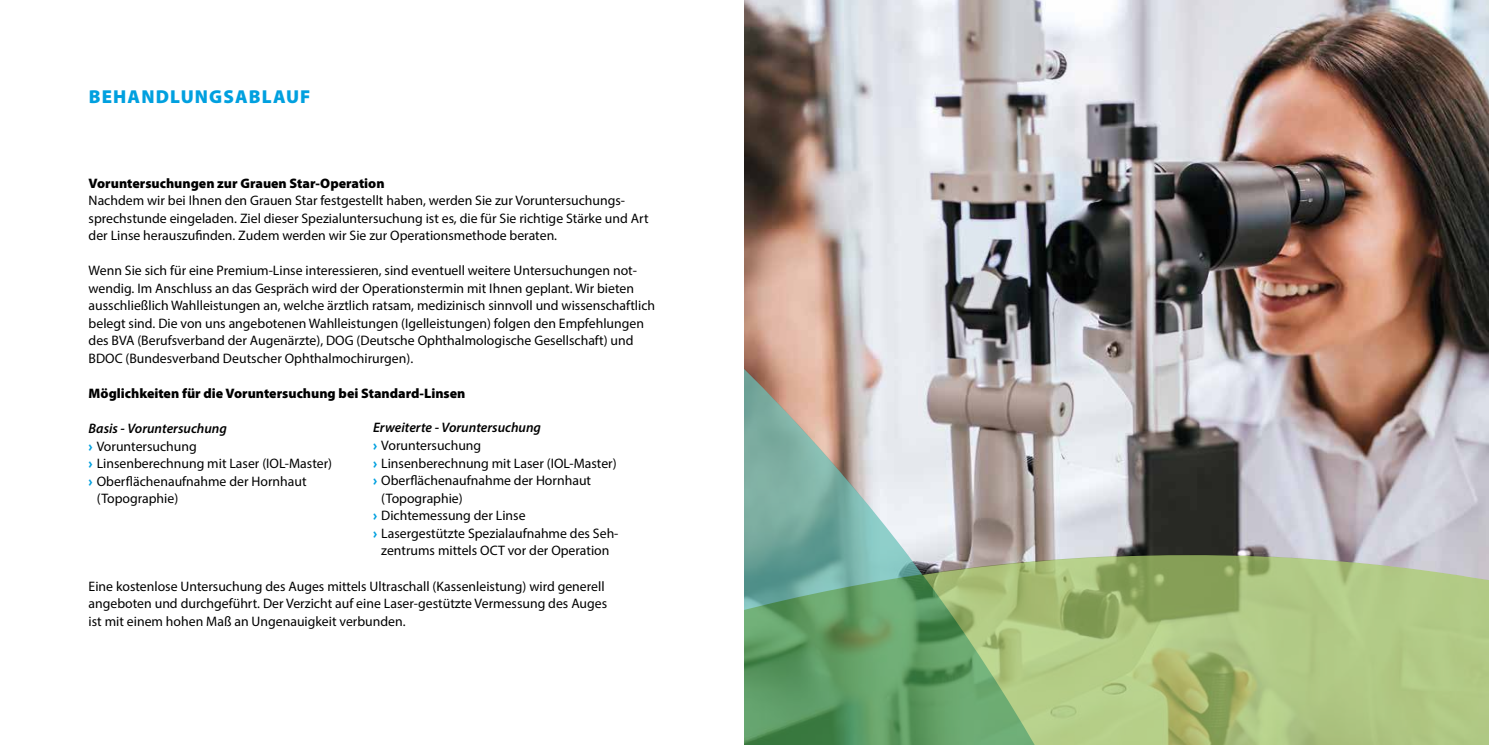
<style>
.page{position:relative;width:1489px;height:745px;background:#fff}
.page>*{position:absolute;margin:0;border:0;box-sizing:border-box;transform-origin:0 0}
.t1{font:900 18.75px "Myriad Pro";letter-spacing:.06em;color:#00a0df}
.t2{font:13.75px/17.5px "Myriad Pro";color:#000}
.t3{font:900 13.75px "Myriad Pro";color:#000}
.t4{font:italic 600 13.75px "Myriad Pro";color:#000}
.s1{font-family:"Avenir";font-weight:900;color:#00a0df}
</style>
<div class="page">
<img style="left:744px;top:0;width:744px;height:158px">
<img style="left:1272px;top:158px;width:216px;height:396px">
<img style="left:744px;top:158px;width:528px;height:396px">
<svg style="left:744px;top:554px;width:744px;height:190px;background:#94b679"></svg>
<h1 class="t1" style="left:89px;top:84px;width:223px">BEHANDLUNGSABLAUF</h1>
<p class="t3" style="left:89px;top:174px;width:297px">Voruntersuchungen zur Grauen Star-Operation</p>
<p class="t2" style="left:89px;top:191px;width:561px">Nachdem wir bei Ihnen den Grauen Star festgestellt haben, werden Sie zur Voruntersuchungs&shy;sprechstunde eingeladen. Ziel dieser Spezialuntersuchung ist es, die für Sie richtige Stärke und Art der Linse herauszufinden. Zudem werden wir Sie zur Operationsmethode beraten.</p>
<p class="t2" style="left:89px;top:261px;width:568px">Wenn Sie sich für eine Premium-Linse interessieren, sind eventuell weitere Untersuchungen not&shy;wendig. Im Anschluss an das Gespräch wird der Operationstermin mit Ihnen geplant. Wir bieten ausschließlich Wahlleistungen an, welche ärztlich ratsam, medizinisch sinnvoll und wissenschaftlich belegt sind. Die von uns angebotenen Wahlleistungen (Igelleistungen) folgen den Empfehlungen des BVA (Berufsverband der Augenärzte), DOG (Deutsche Ophthalmologische Gesellschaft) und BDOC (Bundesverband Deutscher Ophthalmochirurgen).</p>
<p class="t3" style="left:89px;top:384px;width:378px">Möglichkeiten für die Voruntersuchung bei Standard-Linsen</p>
<p class="t4" style="left:89px;top:419px;width:140px">Basis - Voruntersuchung</p>
<p class="t2" style="left:89px;top:436px;width:110px"><span class="s1">›</span> Voruntersuchung</p>
<p class="t2" style="left:89px;top:454px;width:245px"><span class="s1">›</span> Linsenberechnung mit Laser (IOL-Master)</p>
<p class="t2" style="left:89px;top:471px;width:219px"><span class="s1">›</span> Oberflächenaufnahme der Hornhaut</p>
<p class="t2" style="left:97px;top:489px;width:83px">(Topographie)</p>
<p class="t4" style="left:373px;top:419px;width:169px">Erweiterte - Voruntersuchung</p>
<p class="t2" style="left:373px;top:436px;width:110px"><span class="s1">›</span> Voruntersuchung</p>
<p class="t2" style="left:373px;top:453px;width:245px"><span class="s1">›</span> Linsenberechnung mit Laser (IOL-Master)</p>
<p class="t2" style="left:373px;top:471px;width:219px"><span class="s1">›</span> Oberflächenaufnahme der Hornhaut</p>
<p class="t2" style="left:381px;top:488px;width:83px">(Topographie)</p>
<p class="t2" style="left:373px;top:506px;width:154px"><span class="s1">›</span> Dichtemessung der Linse</p>
<p class="t2" style="left:373px;top:523px;width:247px"><span class="s1">›</span> Lasergestützte Spezialaufnahme des Seh-</p>
<p class="t2" style="left:381px;top:541px;width:230px">zentrums mittels OCT vor der Operation</p>
<p class="t2" style="left:89px;top:576px;width:520px">Eine kostenlose Untersuchung des Auges mittels Ultraschall (Kassenleistung) wird generell angeboten und durchgeführt. Der Verzicht auf eine Laser-gestützte Vermessung des Auges ist mit einem hohen Maß an Ungenauigkeit verbunden.</p>
</div>
